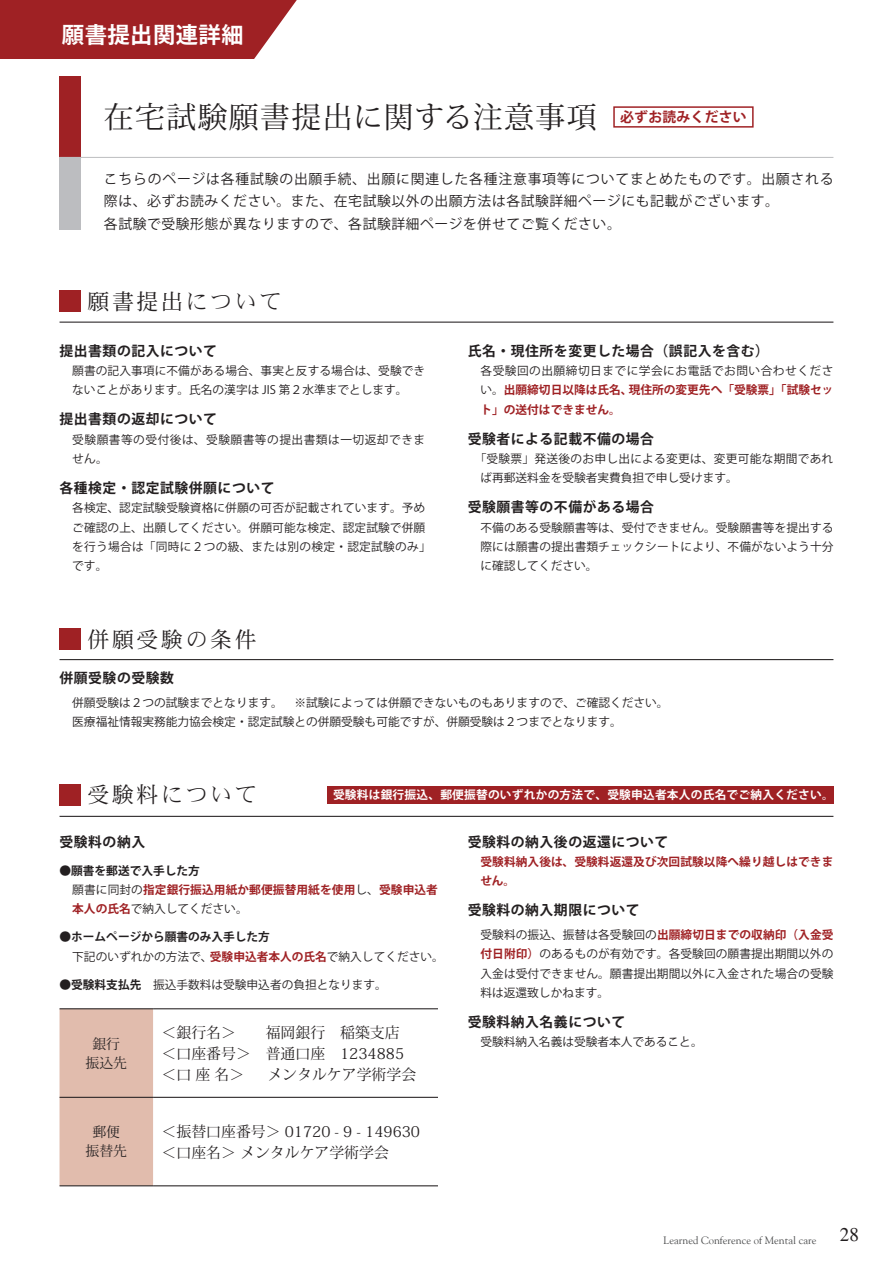
<style>
.page{position:relative;width:893px;height:1263px;background:#fff}
.page>*{position:absolute;margin:0;border:0;box-sizing:border-box;transform-origin:0 0}
.t1{font:29.7px "Koz Min Pro";letter-spacing:.05em;color:#231f20}
.t2{font:22.35px "DFHS Mincho W3 WINP RKSJ H";letter-spacing:.1em;color:#231f20}
.t3{font:700 22.35px "Koz Go Pro";letter-spacing:.02em;color:#fff}
.t4{font:14.85px/21px "Koz Min Pro";color:#231f20}
.t5{font:700 13.8px "Koz Go Pro";letter-spacing:.04em;color:#231f20}
.t6{font:13.8px/22.6px "Koz Go Pro";letter-spacing:.04em;color:#231f20}
.t7{font:13.8px/18.9px "Koz Min Pro";color:#231f20;text-align:center}
.t8{font:700 13.8px "Koz Go Pro";letter-spacing:.02em;color:#9f2124}
.t9{font:11.7px/19.4px "Koz Go Pro";letter-spacing:.005em;color:#231f20}
.t10{font:700 11.7px/19.4px "Koz Go Pro";letter-spacing:.005em;color:#9f2124}
.t11{font:11.7px/19.4px "Koz Go Pro";letter-spacing:.025em;color:#231f20}
.t12{font:700 11.7px "Koz Go Pro";letter-spacing:.02em;color:#fff}
.t13{font:11.7px/19.4px "Koz Go Pro";letter-spacing:.045em;color:#231f20}
.t14{font:10.65px "Goudy";color:#4b4c4d}
.s1{font-weight:400;color:#231f20}
.s2{color:#231f20}
.s3{font-weight:700}
.s4{font-weight:700;color:#9f2124}
</style>
<div class="page">
<svg style="left:0;top:0;width:297px;height:59px;background:#a73538"></svg>
<div style="left:60px;top:77px;width:21px;height:80px;background:#9f2124"></div>
<div style="left:60px;top:157px;width:21px;height:73px;background:#bcbdc0"></div>
<hr style="left:60px;top:157px;width:773px;height:1px;background:#bcbdc0">
<div style="left:613px;top:106px;width:141px;height:22px;border:1px solid #9f2124"></div>
<div style="left:62px;top:23px;width:182px;height:23px;background:#9f2124"></div>
<div style="left:327px;top:786px;width:506px;height:17px;background:#9f2124"></div>
<div style="left:60px;top:290px;width:21px;height:21px;background:#9f2124"></div>
<div style="left:60px;top:784px;width:21px;height:21px;background:#9f2124"></div>
<div style="left:60px;top:1009px;width:93px;height:176px;background:#e1bcad"></div>
<hr style="left:60px;top:1008px;width:93px;height:1px;background:#231f20">
<hr style="left:153px;top:1008px;width:285px;height:1px;background:#231f20">
<hr style="left:60px;top:1097px;width:93px;height:1px;background:#231f20">
<hr style="left:153px;top:1097px;width:285px;height:1px;background:#231f20">
<hr style="left:60px;top:1185px;width:93px;height:1px;background:#231f20">
<hr style="left:153px;top:1185px;width:285px;height:1px;background:#231f20">
<hr style="left:60px;top:322px;width:773px;height:1px;background:#231f20">
<div style="left:60px;top:629px;width:21px;height:21px;background:#9f2124"></div>
<hr style="left:60px;top:659px;width:773px;height:1px;background:#231f20">
<hr style="left:60px;top:816px;width:773px;height:1px;background:#231f20">
<h2 class="t3" style="left:62px;top:20px;width:183px">願書提出関連詳細</h2>
<h1 class="t1" style="left:104px;top:96px;width:494px">在宅試験願書提出に関する注意事項</h1>
<p class="t8" style="left:620px;top:108px;width:128px">必ずお読みください</p>
<p class="t6" style="left:104px;top:167px;width:731px">こちらのページは各種試験の出願手続、出願に関連した各種注意事項等についてまとめたものです。出願される際は、必ずお読みください。また、在宅試験以外の出願方法は各試験詳細ページにも記載がございます。<br>各試験で受験形態が異なりますので、各試験詳細ページを併せてご覧ください。</p>
<h2 class="t2" style="left:87px;top:290px;width:196px">願書提出について</h2>
<p class="t5" style="left:60px;top:342px;width:159px">提出書類の記入について</p>
<p class="t9" style="left:72px;top:361px;width:354px">願書の記入事項に不備がある場合、事実と反する場合は、受験できないことがあります。氏名の漢字は JIS 第２水準までとします。</p>
<p class="t5" style="left:60px;top:410px;width:159px">提出書類の返却について</p>
<p class="t13" style="left:72px;top:430px;width:354px">受験願書等の受付後は、受験願書等の提出書類は一切返却できません。</p>
<p class="t5" style="left:60px;top:479px;width:217px">各種検定・認定試験併願について</p>
<p class="t9" style="left:72px;top:498px;width:360px">各検定、認定試験受験資格に併願の可否が記載されています。予めご確認の上、出願してください。併願可能な検定、認定試験で併願を行う場合は「同時に２つの級、または別の検定・認定試験のみ」です。</p>
<p class="t5" style="left:468px;top:342px;width:303px">氏名・現住所を変更した場合（誤記入を含む）</p>
<p class="t10" style="left:480px;top:362px;width:354px;text-align:justify"><span class="s1">各受験回の出願締切日までに学会にお電話でお問い合わせください。</span>出願締切日以降は氏名、現住所の変更先へ「受験票」「試験セット」の送付はできません。</p>
<p class="t5" style="left:468px;top:430px;width:188px">受験者による記載不備の場合</p>
<p class="t11" style="left:480px;top:449px;width:354px;text-indent:-6px">「受験票」発送後のお申し出による変更は、変更可能な期間であれば再郵送料金を受験者実費負担で申し受けます。</p>
<p class="t5" style="left:468px;top:498px;width:188px">受験願書等の不備がある場合</p>
<p class="t9" style="left:480px;top:518px;width:354px;text-align:justify">不備のある受験願書等は、受付できません。受験願書等を提出する際には願書の提出書類チェックシートにより、不備がないよう十分に確認してください。</p>
<h2 class="t2" style="left:87px;top:628px;width:171px">併願受験の条件</h2>
<p class="t5" style="left:60px;top:669px;width:116px">併願受験の受験数</p>
<p class="t9" style="left:72px;top:693px;width:598px">併願受験は２つの試験までとなります。　※試験によっては併願できないものもありますので、ご確認ください。医療福祉情報実務能力協会検定・認定試験との併願受験も可能ですが、併願受験は２つまでとなります。</p>
<h2 class="t2" style="left:87px;top:783px;width:171px">受験料について</h2>
<p class="t12" style="left:333px;top:787px;width:502px">受験料は銀行振込、郵便振替のいずれかの方法で、受験申込者本人の氏名でご納入ください。</p>
<p class="t5" style="left:60px;top:833px;width:87px">受験料の納入</p>
<p class="t10" style="left:72px;top:861px;width:367px;text-indent:-13px"><span class="s2">●願書を郵送で入手した方<br></span><span class="s1">願書に同封の</span>指定銀行振込用紙か郵便振替用紙を使用<span class="s1">し、</span>受験申込者本人の氏名<span class="s1">で納入してください。</span></p>
<p class="t9" style="left:72px;top:927px;width:373px;text-indent:-13px"><span class="s3">●ホームページから願書のみ入手した方<br></span>下記のいずれかの方法で、<span class="s4">受験申込者本人の氏名</span>で納入してください。</p>
<p class="t9" style="left:60px;top:975px;width:329px"><span class="s3">●受験料支払先</span>　振込手数料は受験申込者の負担となります。</p>
<p class="t7" style="left:86px;top:1034px;width:43px">銀行振込先</p>
<p class="t4" style="left:162px;top:1021px;width:256px">＜銀行名＞　　福岡銀行　稲築支店＜口座番号＞　普通口座　1234885＜口 座 名＞　 メンタルケア学術学会</p>
<p class="t7" style="left:86px;top:1122px;width:43px">郵便振替先</p>
<p class="t4" style="left:162px;top:1120px;width:260px">＜振替口座番号＞ 01720 - 9 - 149630＜口座名＞ メンタルケア学術学会</p>
<p class="t5" style="left:468px;top:833px;width:202px">受験料の納入後の返還について</p>
<p class="t10" style="left:480px;top:853px;width:354px">受験料納入後は、受験料返還及び次回試験以降へ繰り越しはできません。</p>
<p class="t5" style="left:468px;top:901px;width:173px">受験料の納入期限について</p>
<p class="t9" style="left:480px;top:925px;width:354px;text-align:justify">受験料の振込、振替は各受験回の<span class="s4">出願締切日までの収納印（入金受付日附印）</span>のあるものが有効です。各受験回の願書提出期間以外の入金は受付できません。願書提出期間以外に入金された場合の受験料は返還致しかねます。</p>
<p class="t5" style="left:468px;top:1013px;width:159px">受験料納入名義について</p>
<p class="t9" style="left:480px;top:1032px;width:224px">受験料納入名義は受験者本人であること。</p>
<p class="t14" style="left:663px;top:1234px;width:197px">Learned Conference of Mental care <sup>28</sup></p>
</div>
